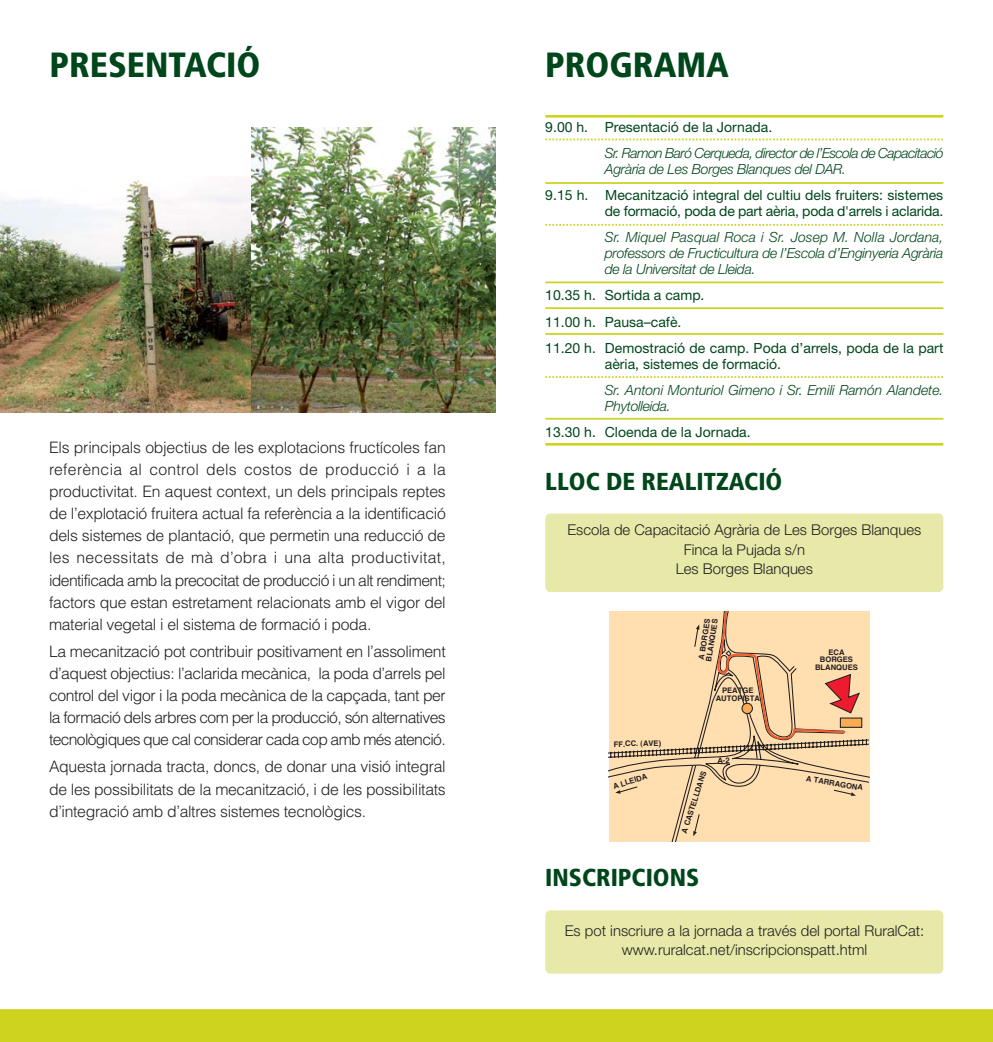
<style>
.page{position:relative;width:993px;height:1042px;background:#fff}
.page>*{position:absolute;margin:0;border:0;box-sizing:border-box;transform-origin:0 0}
.t1{font:900 condensed 35px "Frutiger";color:#00461b}
.t2{font:900 condensed 24.5px "Frutiger";color:#00461b}
.t3{font:300 15.75px/22.1px "Helvetica";letter-spacing:-.02em;color:#231f20;text-align:justify}
.t4{font:300 14.88px/19.4px "Helvetica Neue";color:#231f20;text-align:center}
.t5{font:14px/26.1px "Helvetica Neue";color:#00461b;text-align:right}
.t6{font:italic 300 14px/16.1px "Helvetica Neue";letter-spacing:-.02em;color:#00461b;text-align:justify}
.t7{font:italic 300 14px/16.1px "Helvetica Neue";letter-spacing:-.045em;color:#00461b}
.t8{font:700 7.7px/7.7px "Helvetica";color:#231f20;text-align:center}
</style>
<div class="page">
<svg style="left:608px;top:611px;width:261px;height:230px;background:#f3d3a8"></svg>
<svg style="left:860px;top:717px;width:2px;height:11px"></svg>
<svg style="left:716px;top:611px;width:144px;height:128px;background:#f0c89e"></svg>
<svg style="left:832px;top:789px;width:23px;height:7px"></svg>
<svg style="left:693px;top:813px;width:7px;height:23px"></svg>
<svg style="left:615px;top:785px;width:23px;height:9px"></svg>
<svg style="left:693px;top:624px;width:6px;height:24px"></svg>
<div style="left:545px;top:513px;width:398px;height:79px;background:#e7e9a9;border-radius:5px"></div>
<div style="left:0;top:1009px;width:992px;height:33px;background:#cdd31f"></div>
<div style="left:545px;top:910px;width:398px;height:63px;background:#e7e9a9;border-radius:5px"></div>
<img style="left:0;top:180px;width:251px;height:233px">
<img style="left:251px;top:127px;width:244px;height:286px">
<hr style="left:545px;top:443px;width:398px;height:3px;background:#cdd31f">
<hr style="left:545px;top:115px;width:398px;height:3px;background:#cdd31f">
<svg style="left:545px;top:139px;width:398px;height:1px"></svg>
<hr style="left:545px;top:182px;width:398px;height:2px;background:#cdd31f">
<hr style="left:545px;top:307px;width:398px;height:2px;background:#cdd31f">
<svg style="left:545px;top:376px;width:398px;height:2px"></svg>
<hr style="left:545px;top:333px;width:398px;height:2px;background:#cdd31f">
<hr style="left:545px;top:281px;width:398px;height:2px;background:#cdd31f">
<hr style="left:545px;top:418px;width:398px;height:2px;background:#cdd31f">
<svg style="left:545px;top:224px;width:398px;height:2px"></svg>
<h1 class="t1" style="left:50px;top:51px;width:212px">PRESENTACIÓ</h1>
<p class="t3" style="left:49px;top:438px;width:398px">Els principals objectius de les explotacions fructícoles fan referència al control dels costos de producció i a la productivitat. En aquest context, un dels principals reptes de l’explotació fruitera actual fa referència a la identificació dels sistemes de plantació, que permetin una reducció de les necessitats de mà d’obra i una alta productivitat, identificada amb la precocitat de producció i un alt rendiment; factors que estan estretament relacionats amb el vigor del material vegetal i el sistema de formació i poda.</p>
<p class="t3" style="left:49px;top:642px;width:398px">La mecanització pot contribuir positivament en l’assoliment d’aquest objectius: l’aclarida mecànica, la poda d’arrels pel control del vigor i la poda mecànica de la capçada, tant per la formació dels arbres com per la producció, són alternatives tecnològiques que cal considerar cada cop amb més atenció.</p>
<p class="t3" style="left:49px;top:757px;width:398px">Aquesta jornada tracta, doncs, de donar una visió integral de les possibilitats de la mecanització, i de les possibilitats d’integració amb d’altres sistemes tecnològics.</p>
<h1 class="t1" style="left:545px;top:51px;width:185px">PROGRAMA</h1>
<p class="t5" style="left:545px;top:115px;width:228px">9.00 h. Presentació de la Jornada.</p>
<p class="t7" style="left:604px;top:146px;width:340px">Sr. Ramon Baró Cerqueda, director de l’Escola de Capacitació<br>Agrària de Les Borges Blanques del DAR.</p>
<p class="t5" style="left:545px;top:188px;width:399px;line-height:16.1px">9.15 h. Mecanització integral del cultiu dels fruiters: sistemes de formació, poda de part aèria, poda d'arrels i aclarida.</p>
<p class="t6" style="left:604px;top:230px;width:340px">Sr. Miquel Pasqual Roca i Sr. Josep M. Nolla Jordana, professors de Fructicultura de l’Escola d’Enginyeria Agrària de la Universitat de Lleida.</p>
<p class="t5" style="left:545px;top:284px;width:399px;text-align:left">10.35 h. Sortida a camp.<br>11.00 h. Pausa–cafè.<br>11.20 h. Demostració de camp. Poda d’arrels, poda de la part</p>
<p class="t5" style="left:604px;top:352px;width:178px">aèria, sistemes de formació.</p>
<p class="t6" style="left:604px;top:383px;width:340px">Sr. Antoni Monturiol Gimeno i Sr. Emili Ramón Alandete.<br>Phytolleida.</p>
<p class="t5" style="left:545px;top:420px;width:207px">13.30 h. Cloenda de la Jornada.</p>
<h2 class="t2" style="left:545px;top:472px;width:238px">LLOC DE REALITZACIÓ</h2>
<p class="t4" style="left:567px;top:522px;width:355px">Escola de Capacitació Agrària de Les Borges Blanques<br>Finca la Pujada s/n<br>Les Borges Blanques</p>
<p class="t8" style="left:613px;top:741px;width:49px;rotate:-1deg">FF.CC. (AVE)</p>
<p class="t8" style="left:612px;top:783px;width:37px;rotate:-17deg">A LLEIDA</p>
<p class="t8" style="left:697px;top:659px;width:44px;text-align:left;rotate:-81deg">A BORGES<br>BLANQUES</p>
<p class="t8" style="left:715px;top:687px;width:46px">PEATGE<br>AUTOPISTA</p>
<p class="t8" style="left:680px;top:832px;width:66px;rotate:-72deg">A CASTELLDANS</p>
<p class="t8" style="left:717px;top:756px;width:14px">A-2</p>
<p class="t8" style="left:814px;top:649px;width:44px">ECA<br>BORGES<br>BLANQUES</p>
<p class="t8" style="left:806px;top:775px;width:59px;rotate:9deg">A TARRAGONA</p>
<h2 class="t2" style="left:545px;top:868px;width:155px">INSCRIPCIONS</h2>
<p class="t4" style="left:564px;top:922px;width:361px">Es pot inscriure a la jornada a través del portal RuralCat: www.ruralcat.net/inscripcionspatt.html</p>
</div>
